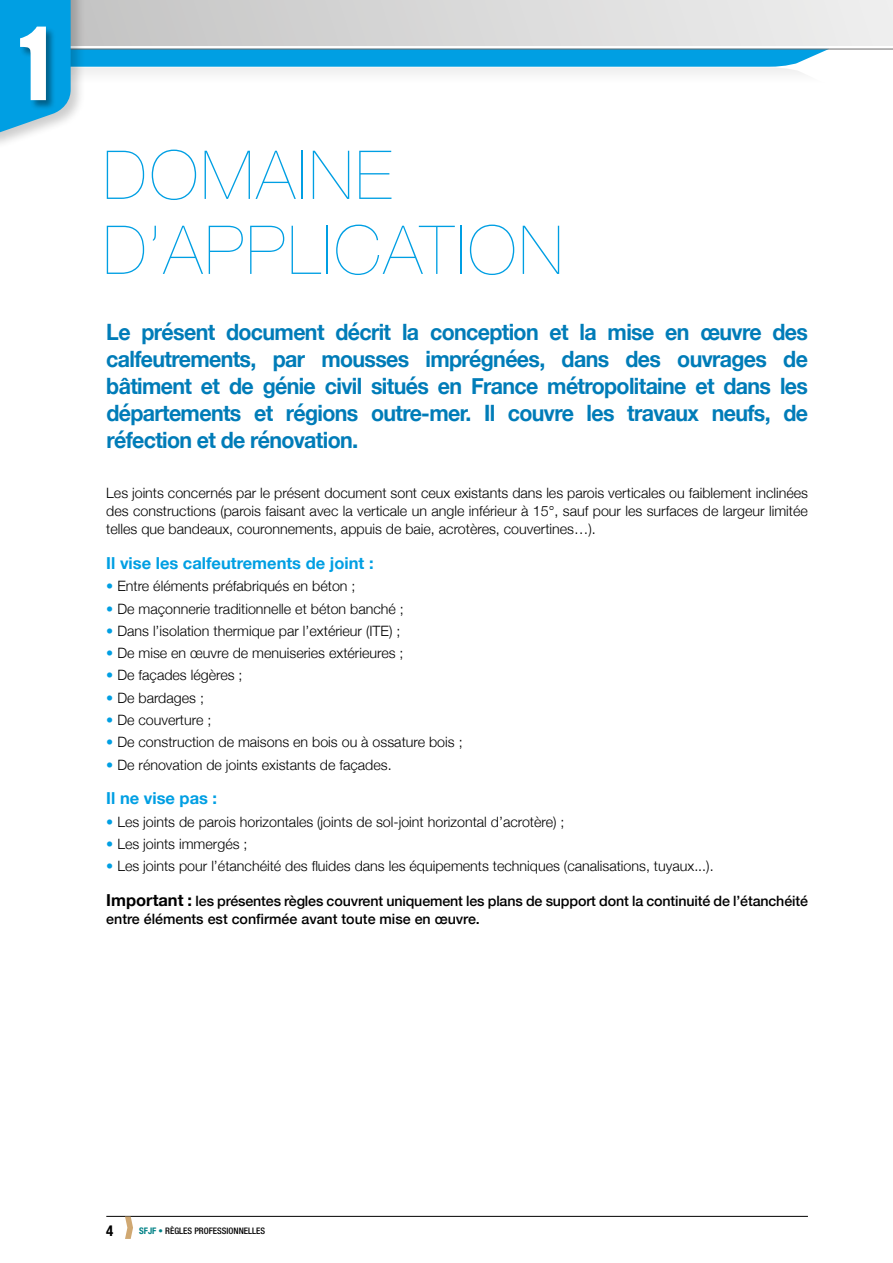
<style>
.page{position:relative;width:893px;height:1263px;background:#fff}
.page>*{position:absolute;margin:0;border:0;box-sizing:border-box;transform-origin:0 0}
.t1{font:93px "Impact";color:#fff;scale:.83 1}
.t2{font:200 67.5px/75px "Helvetica Neue";letter-spacing:.04em;color:#009fe3}
.t3{font:700 22.5px/27px "Helvetica Neue";letter-spacing:-.03em;color:#007cb8;text-align:justify;scale:.95 1}
.t4{font:700 16.5px "Helvetica Neue";color:#009fe3}
.t5{font:700 condensed 15px "Helvetica Neue";color:#000}
.t6{font:300 14.25px/18px "Helvetica Neue";color:#000;text-align:justify}
.t7{font:500 14.25px/18px "Helvetica Neue";letter-spacing:-.01em;color:#000}
.t8{font:500 condensed 9px "Helvetica Neue LT Std";color:#000}
.s1{color:#009fe3}
.s2{font-weight:700;font-size:16.5px}
.s3{font-family:"Helvetica Neue";font-weight:700;color:#008186}
.s4{font-weight:300;color:#008186}
</style>
<div class="page">
<hr style="left:106px;top:1216px;width:702px;height:1px;background:#000">
<svg style="left:125px;top:1216px;width:8px;height:23px"></svg>
<div style="left:3px;top:0;width:890px;height:46px;background:#ededed"></div>
<hr style="left:63px;top:49px;width:830px;height:1px;background:#706f6f">
<svg style="left:0;top:0;width:829px;height:139px"></svg>
<div style="left:20px;top:27px;width:36px;height:84px;background:#000;opacity:.4"></div>
<h1 class="t1" style="left:20px;top:-9px;width:37px">1</h1>
<h2 class="t2" style="left:103px;top:135px;width:461px">DOMAINE<br>D’APPLICATION</h2>
<p class="t3" style="left:106px;top:319px;width:740px">Le présent document décrit la conception et la mise en œuvre des calfeutrements, par mousses imprégnées, dans des ouvrages de bâtiment et de génie civil situés en France métropolitaine et dans les départements et régions outre-mer. Il couvre les travaux neufs, de réfection et de rénovation.</p>
<p class="t6" style="left:106px;top:483px;width:703px">Les joints concernés par le présent document sont ceux existants dans les parois verticales ou faiblement inclinées des constructions (parois faisant avec la verticale un angle inférieur à 15°, sauf pour les surfaces de largeur limitée telles que bandeaux, couronnements, appuis de baie, acrotères, couvertines…).</p>
<p class="t4" style="left:106px;top:550px;width:269px">Il vise les calfeutrements de joint :</p>
<p class="t6" style="left:106px;top:576px;width:251px"><span class="s1">•</span> Entre éléments préfabriqués en béton ;</p>
<p class="t6" style="left:106px;top:598px;width:299px"><span class="s1">•</span> De maçonnerie traditionnelle et béton banché ;</p>
<p class="t6" style="left:106px;top:621px;width:296px"><span class="s1">•</span> Dans l’isolation thermique par l’extérieur (ITE) ;</p>
<p class="t6" style="left:106px;top:643px;width:299px"><span class="s1">•</span> De mise en œuvre de menuiseries extérieures ;</p>
<p class="t6" style="left:106px;top:665px;width:138px"><span class="s1">•</span> De façades légères ;</p>
<p class="t6" style="left:106px;top:688px;width:99px"><span class="s1">•</span> De bardages ;</p>
<p class="t6" style="left:106px;top:710px;width:107px"><span class="s1">•</span> De couverture ;</p>
<p class="t6" style="left:106px;top:732px;width:358px"><span class="s1">•</span> De construction de maisons en bois ou à ossature bois ;</p>
<p class="t6" style="left:106px;top:754px;width:287px"><span class="s1">•</span> De rénovation de joints existants de façades.</p>
<p class="t4" style="left:106px;top:786px;width:112px">Il ne vise pas :</p>
<p class="t6" style="left:106px;top:812px;width:460px"><span class="s1">•</span> Les joints de parois horizontales (joints de sol-joint horizontal d’acrotère) ;</p>
<p class="t6" style="left:106px;top:834px;width:143px"><span class="s1">•</span> Les joints immergés ;</p>
<p class="t6" style="left:106px;top:856px;width:609px"><span class="s1">•</span> Les joints pour l’étanchéité des fluides dans les équipements techniques (canalisations, tuyaux...).</p>
<p class="t7" style="left:106px;top:891px;width:703px"><span class="s2">Important :</span> les présentes règles couvrent uniquement les plans de support dont la continuité de l’étanchéité entre éléments est confirmée avant toute mise en œuvre.</p>
<p class="t5" style="left:106px;top:1218px;width:9px">4</p>
<p class="t8" style="left:139px;top:1225px;width:127px"><span class="s3">SFJF</span> <span class="s4">•</span> RÈGLES PROFESSIONNELLES</p>
</div>
